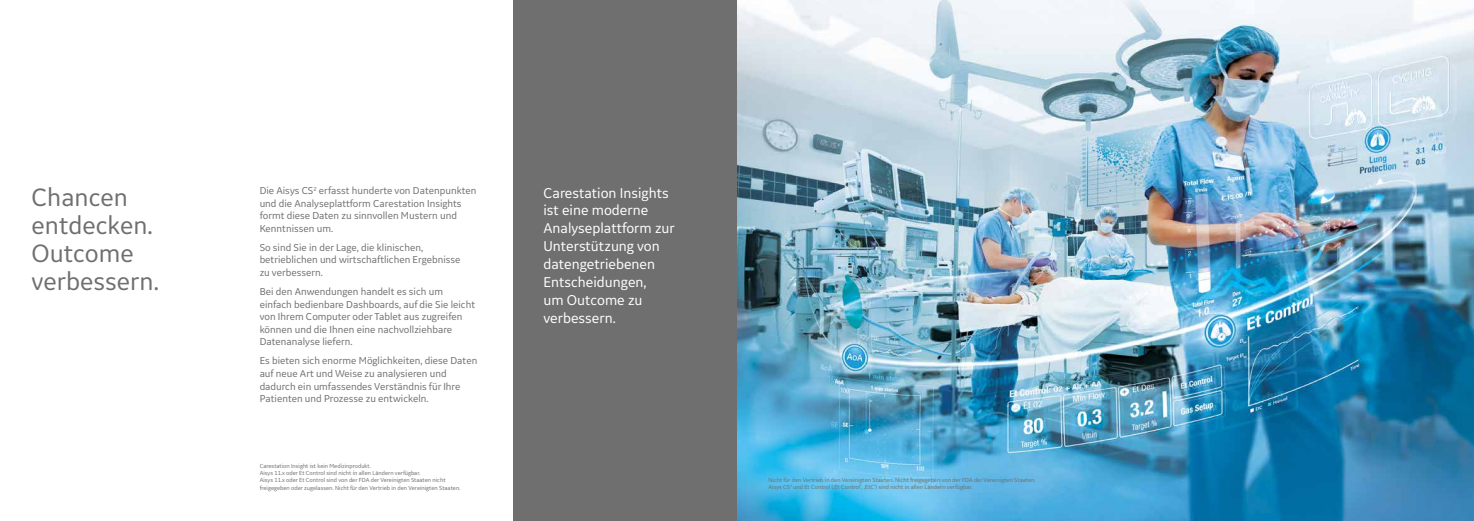
<style>
.page{position:relative;width:1474px;height:521px;background:#fff}
.page>*{position:absolute;margin:0;border:0;box-sizing:border-box;transform-origin:0 0}
.t1{font:26.25px/28px "GE Inspira Sans";color:#706f6f}
.t2{font:14.88px/17.8px "GE Inspira Sans";color:#fff}
.t3{font:10.5px/12.6px "GE Inspira Sans";color:#706f6f}
.t4{font:6.12px/7.4px "GE Inspira Sans";color:#706f6f}
</style>
<div class="page">
<img style="left:737px;top:0;width:736px;height:521px">
<div style="left:513px;top:0;width:224px;height:521px;background:#706f6f"></div>
<h1 class="t1" style="left:32px;top:183px;width:129px">Chancen entdecken.<br>Outcome verbessern.</h1>
<p class="t3" style="left:260px;top:184px;width:218px">Die Aisys CS<sup>2</sup> erfasst hunderte von Datenpunkten und die Analyseplattform Carestation Insights formt diese Daten zu sinnvollen Mustern und Kenntnissen um.</p>
<p class="t3" style="left:260px;top:241px;width:202px">So sind Sie in der Lage, die klinischen, betrieblichen und wirtschaftlichen Ergebnisse zu verbessern.</p>
<p class="t3" style="left:260px;top:285px;width:217px">Bei den Anwendungen handelt es sich um einfach bedienbare Dashboards, auf die Sie leicht von Ihrem Computer oder Tablet aus zugreifen können und die Ihnen eine nachvollziehbare Datenanalyse liefern.</p>
<p class="t3" style="left:260px;top:354px;width:219px">Es bieten sich enorme Möglichkeiten, diese Daten auf neue Art und Weise zu analysieren und dadurch ein umfassendes Verständnis für Ihre Patienten und Prozesse zu entwickeln.</p>
<p class="t4" style="left:260px;top:462px;width:202px">Carestation Insight ist kein Medizinprodukt.<br>Aisys 11.x oder Et Control sind nicht in allen Ländern verfügbar.<br>Aisys 11.x oder Et Control sind von der FDA der Vereinigten Staaten nicht freigegeben oder zugelassen. Nicht für den Vertrieb in den Vereinigten Staaten.</p>
<h2 class="t2" style="left:543px;top:183px;width:133px">Carestation Insights ist eine moderne<br>Analyseplattform zur<br>Unterstützung von datengetriebenen<br>Entscheidungen,<br>um Outcome zu verbessern.</h2>
<p class="t4" style="left:768px;top:476px;width:269px">Nicht für den Vertrieb in den Vereinigten Staaten. Nicht freigegeben von der FDA der Vereinigten Staaten.<br>Aisys CS<sup>2</sup> und Et Control (‚Et Control’, ‚EtC’) sind nicht in allen Ländern verfügbar.</p>
</div>
